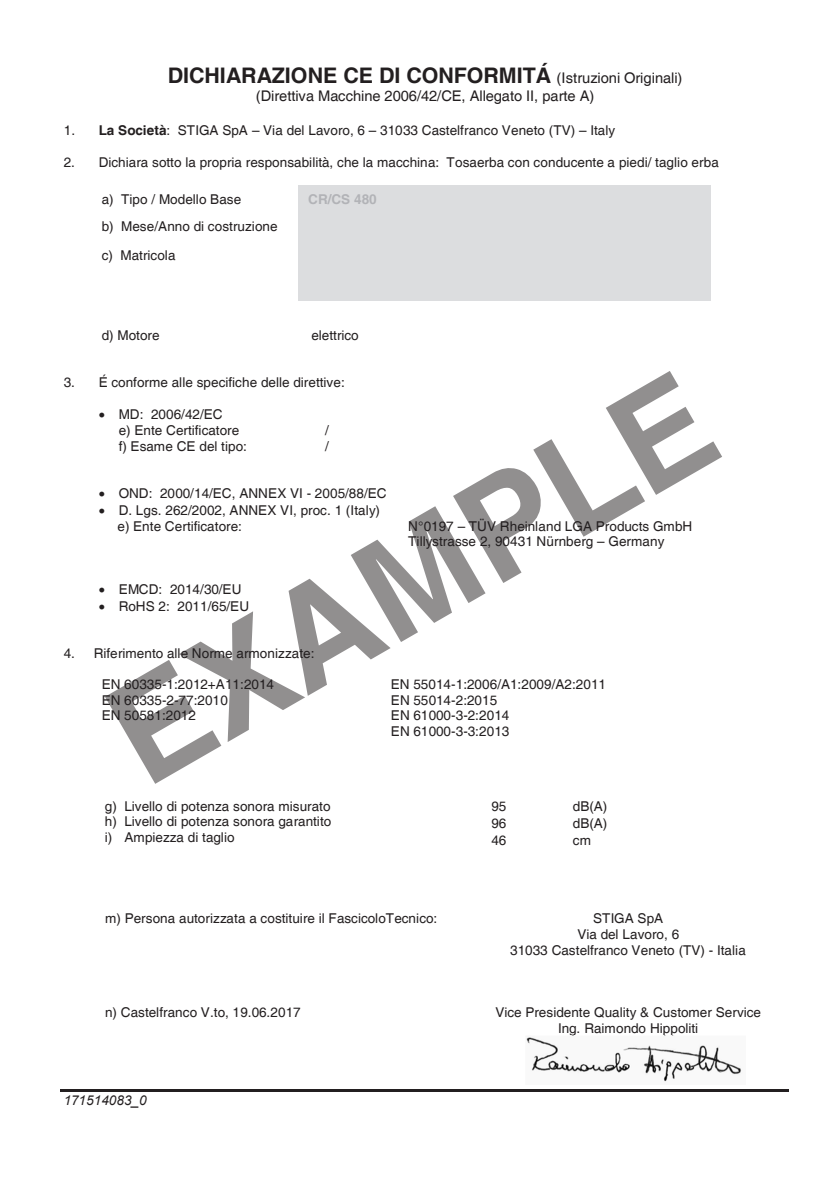
<style>
.page{position:relative;width:840px;height:1191px;background:#fff}
.page>*{position:absolute;margin:0;border:0;box-sizing:border-box;transform-origin:0 0}
.t1{font:700 140px "Helvetica World";color:#231f20}
.t2{font:700 21.4px "Helvetica";letter-spacing:-.005em;color:#231f20}
.t3{font:14.6px "Helvetica";color:#231f20}
.t4{font:13.6px/15.6px "Helvetica";color:#231f20}
.t5{font:italic 13.6px "Arial";letter-spacing:-.005em;color:#231f20}
.t6{font:700 13.6px "Helvetica";color:#b2b3b7}
.s1{font-weight:400;font-size:14.6px}
.s2{font-weight:700}
</style>
<div class="page">
<div style="left:297px;top:185px;width:413px;height:28px;background:#dcdddf"></div>
<div style="left:297px;top:213px;width:413px;height:27px;background:#dcdddf"></div>
<div style="left:297px;top:240px;width:413px;height:30px;background:#dcdddf"></div>
<div style="left:297px;top:270px;width:413px;height:30px;background:#dcdddf"></div>
<hr style="left:61px;top:1089px;width:727px;height:3px;background:#231f20">
<img style="left:526px;top:1035px;width:216px;height:47px">
<p class="t2" style="left:167px;top:62px;width:516px">DICHIARAZIONE CE DI CONFORMITÁ <span class="s1">(Istruzioni Originali)</span></p>
<p class="t3" style="left:255px;top:88px;width:340px">(Direttiva Macchine 2006/42/CE, Allegato II, parte A)</p>
<p class="t4" style="left:64px;top:123px;width:552px">1. <span class="s2">La Società</span>: STIGA SpA – Via del Lavoro, 6 – 31033 Castelfranco Veneto (TV) – Italy</p>
<p class="t4" style="left:64px;top:154px;width:656px">2. Dichiara sotto la propria responsabilità, che la macchina: Tosaerba con conducente a piedi/ taglio erba</p>
<p class="t4" style="left:102px;top:192px;width:141px">a) Tipo / Modello Base</p>
<p class="t6" style="left:308px;top:190px;width:70px">CR/CS 480</p>
<p class="t4" style="left:102px;top:213px;width:177px;line-height:28.6px">b) Mese/Anno di costruzione c) Matricola</p>
<p class="t4" style="left:102px;top:328px;width:60px">d) Motore</p>
<p class="t4" style="left:311px;top:328px;width:49px">elettrico</p>
<p class="t4" style="left:64px;top:375px;width:282px">3. É conforme alle specifiche delle direttive:</p>
<p class="t4" style="left:119px;top:407px;width:122px;text-indent:-20px">• MD: 2006/42/EC<br>e) Ente Certificatore</p>
<h1 class="t1" style="left:81px;top:676px;width:672px;rotate:-30deg">EXAMPLE</h1>
<p class="t4" style="left:325px;top:423px;width:5px">/</p>
<p class="t4" style="left:119px;top:438px;width:130px">f) Esame CE del tipo:</p>
<p class="t4" style="left:325px;top:438px;width:5px">/</p>
<p class="t4" style="left:99px;top:486px;width:289px">• OND: 2000/14/EC, ANNEX VI - 2005/88/EC</p>
<p class="t4" style="left:117px;top:503px;width:264px;text-indent:-19px">• D. Lgs. 262/2002, ANNEX VI, proc. 1 (Italy) e) Ente Certificatore:</p>
<p class="t4" style="left:408px;top:518px;width:285px">N°0197 – TÜV Rheinland LGA Products GmbH<br>Tillystrasse 2, 90431 Nürnberg – Germany</p>
<p class="t4" style="left:99px;top:582px;width:144px">• EMCD: 2014/30/EU</p>
<p class="t4" style="left:99px;top:598px;width:152px">• RoHS 2: 2011/65/EU</p>
<p class="t4" style="left:64px;top:645px;width:252px">4. Riferimento alle Norme armonizzate:</p>
<p class="t4" style="left:102px;top:677px;width:174px">EN 60335-1:2012+A11:2014<br>EN 60335-2-77:2010<br>EN 50581:2012</p>
<p class="t4" style="left:390px;top:677px;width:216px">EN 55014-1:2006/A1:2009/A2:2011<br>EN 55014-2:2015<br>EN 61000-3-2:2014<br>EN 61000-3-3:2013</p>
<p class="t4" style="left:105px;top:798px;width:228px;text-align:justify">g) Livello di potenza sonora misurato h) Livello di potenza sonora garantito i) Ampiezza di taglio</p>
<p class="t4" style="left:491px;top:799px;width:16px">95</p>
<p class="t4" style="left:572px;top:799px;width:36px">dB(A)</p>
<p class="t4" style="left:491px;top:816px;width:16px">96</p>
<p class="t4" style="left:572px;top:816px;width:36px">dB(A)</p>
<p class="t4" style="left:491px;top:832px;width:16px">46</p>
<p class="t4" style="left:572px;top:832px;width:20px">cm</p>
<p class="t4" style="left:105px;top:911px;width:333px">m) Persona autorizzata a costituire il FascicoloTecnico:</p>
<p class="t4" style="left:510px;top:911px;width:237px;text-align:center">STIGA SpA<br>Via del Lavoro, 6<br>31033 Castelfranco Veneto (TV) - Italia</p>
<p class="t4" style="left:105px;top:1005px;width:197px">n) Castelfranco V.to, 19.06.2017</p>
<p class="t4" style="left:495px;top:1005px;width:267px;text-align:center">Vice Presidente Quality &amp; Customer Service<br>Ing. Raimondo Hippoliti</p>
<p class="t5" style="left:64px;top:1091px;width:84px">171514083_0</p>
</div>
